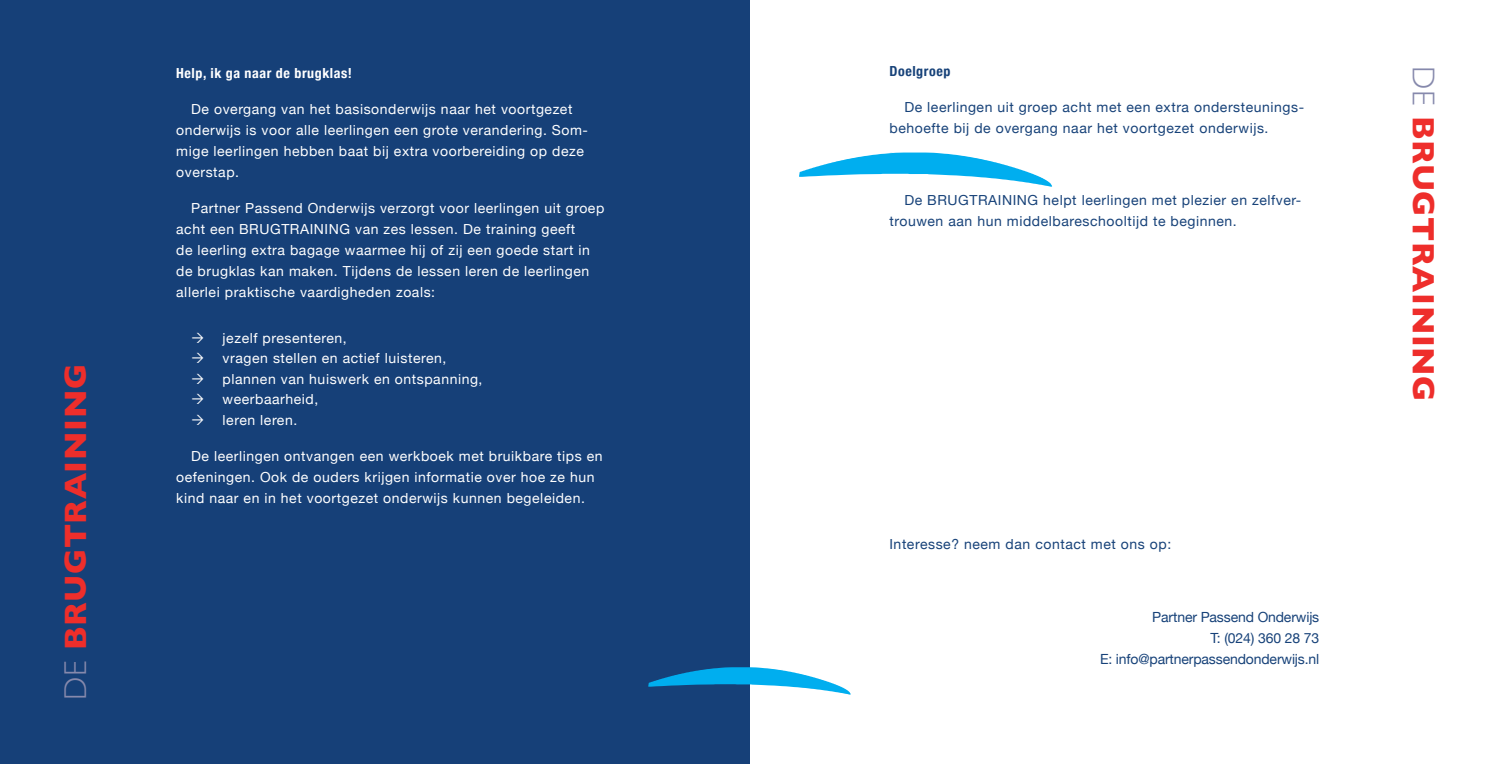
<style>
.page{position:relative;width:1499px;height:764px;background:#fff}
.page>*{position:absolute;margin:0;border:0;box-sizing:border-box;transform-origin:0 0}
.t1{font:700 31.5px "Gill Sans";letter-spacing:.02em;color:#ee2e2b}
.t2{font:14px/21px "Helvetica Neue";letter-spacing:-.01em;color:#174279;text-align:right}
.t3{font:13.83px/21px "Helvetica Neue";letter-spacing:.04em;color:#fff}
.t4{font:13.83px/21px "Helvetica Neue";letter-spacing:.04em;color:#174279}
.t5{font:700 condensed 13.83px "Helvetica Neue";letter-spacing:.04em;color:#fff}
.t6{font:700 condensed 13.83px "Helvetica Neue";letter-spacing:.04em;color:#174279}
.s1{font-weight:300;color:#8689ac}
</style>
<div class="page">
<div style="left:0;top:0;width:749px;height:764px;background:#164078"></div>
<svg style="left:648px;top:667px;width:202px;height:27px"></svg>
<svg style="left:799px;top:153px;width:252px;height:34px"></svg>
<h1 class="t1" style="left:51px;top:699px;width:337px;rotate:-90deg"><span class="s1">DE</span> BRUGTRAINING</h1>
<p class="t5" style="left:176px;top:61px;width:177px">Help, ik ga naar de brugklas!</p>
<p class="t3" style="left:176px;top:99px;width:413px;text-indent:15px">De overgang van het basisonderwijs naar het voortgezet onderwijs is voor alle leerlingen een grote verandering. Som&shy;mige leerlingen hebben baat bij extra voorbereiding op deze overstap.</p>
<p class="t3" style="left:176px;top:198px;width:429px;text-indent:15px">Partner Passend Onderwijs verzorgt voor leerlingen uit groep acht een BRUGTRAINING van zes lessen. De training geeft<br>de leerling extra bagage waarmee hij of zij een goede start in de brugklas kan maken. Tijdens de lessen leren de leerlingen allerlei praktische vaardigheden zoals:</p>
<p class="t3" style="left:223px;top:329px;width:261px;line-height:20.5px">jezelf presenteren,<br>vragen stellen en actief luisteren, plannen van huiswerk en ontspanning, weerbaarheid,<br>leren leren.</p>
<p class="t3" style="left:176px;top:447px;width:428px;text-indent:15px">De leerlingen ontvangen een werkboek met bruikbare tips en oefeningen. Ook de ouders krijgen informatie over hoe ze hun kind naar en in het voortgezet onderwijs kunnen begeleiden.</p>
<p class="t6" style="left:889px;top:60px;width:62px">Doelgroep</p>
<p class="t4" style="left:889px;top:97px;width:416px;text-indent:15px">De leerlingen uit groep acht met een extra ondersteunings&shy;behoefte bij de overgang naar het voortgezet onderwijs.</p>
<p class="t4" style="left:889px;top:190px;width:413px;text-indent:15px">De BRUGTRAINING helpt leerlingen met plezier en zelfver&shy;trouwen aan hun middelbareschooltijd te beginnen.</p>
<p class="t4" style="left:889px;top:534px;width:283px">Interesse? neem dan contact met ons op:</p>
<p class="t2" style="left:1099px;top:608px;width:221px">Partner Passend Onderwijs<br>T: (024) 360 28 73<br>E: info@partnerpassendonderwijs.nl</p>
<h1 class="t1" style="left:1447px;top:66px;width:337px;rotate:90deg"><span class="s1">DE</span> BRUGTRAINING</h1>
</div>
